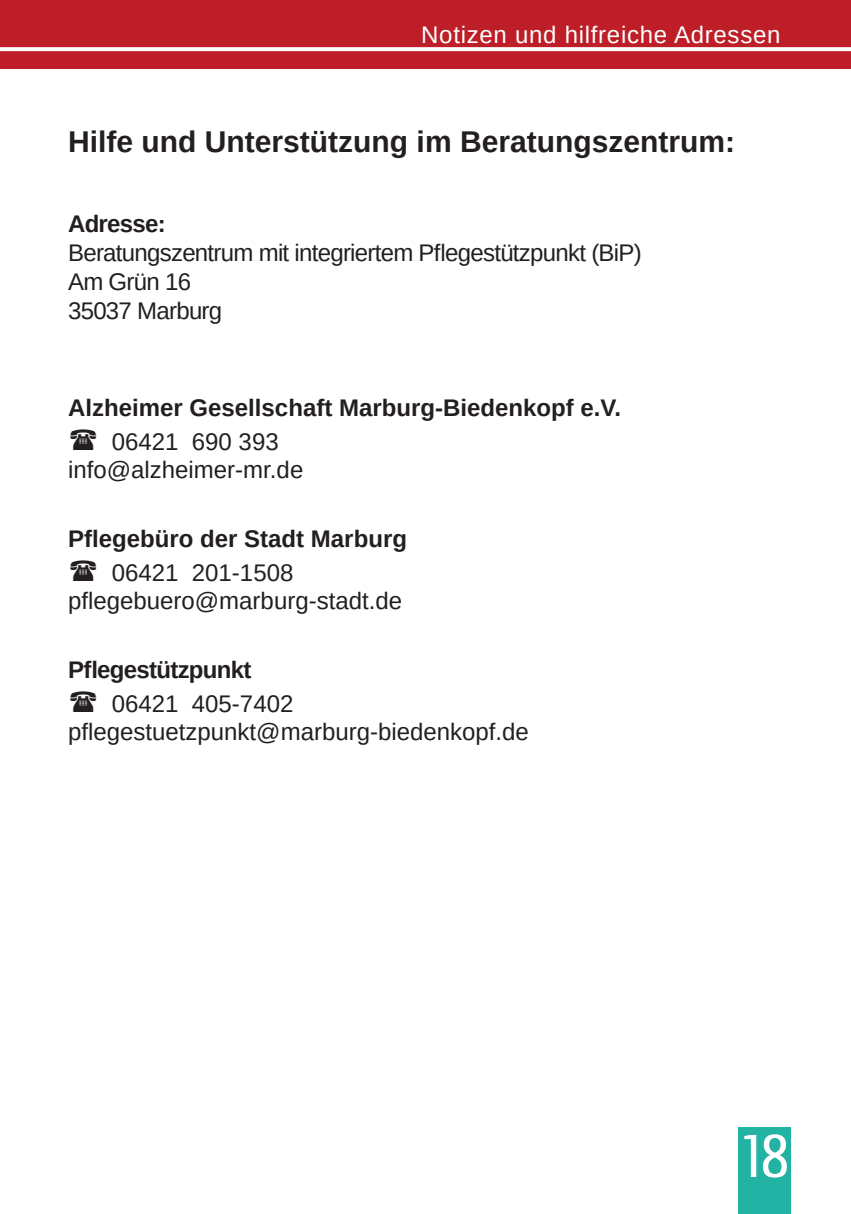
<style>
.page{position:relative;width:851px;height:1214px;background:#fff}
.page>*{position:absolute;margin:0;border:0;box-sizing:border-box;transform-origin:0 0}
.t1{font:60px "Cuprum";color:#fff}
.t2{font:700 30px "Arimo";color:#231f20}
.t3{font:24px "Arimo";color:#231f20}
.t4{font:700 24px "Arimo";color:#231f20}
.t5{font:24px "Arimo";letter-spacing:-.03em;color:#231f20}
.t6{font:24px "Arimo";letter-spacing:.03em;color:#fff}
.t7{font:700 24px "Arimo";letter-spacing:-.03em;color:#231f20}
</style>
<div class="page">
<div style="left:0;top:0;width:850px;height:68px;background:#be1e27"></div>
<svg style="left:0;top:47px;width:850px;height:4px;background:#fcf6f6"></svg>
<div style="left:737px;top:1127px;width:53px;height:86px;background:#22b3a5"></div>
<p class="t6" style="left:421px;top:19px;width:361px">Notizen und hilfreiche Adressen</p>
<p class="t2" style="left:68px;top:121px;width:668px">Hilfe und Unterstützung im Beratungszentrum:</p>
<p class="t7" style="left:68px;top:207px;width:99px">Adresse:</p>
<p class="t5" style="left:68px;top:237px;width:575px">Beratungszentrum mit integriertem Pflegestützpunkt (BiP)</p>
<p class="t3" style="left:68px;top:266px;width:124px">Am Grün 16</p>
<p class="t5" style="left:68px;top:295px;width:156px">35037 Marburg</p>
<p class="t4" style="left:68px;top:391px;width:554px">Alzheimer Gesellschaft Marburg-Biedenkopf e.V.</p>
<p class="t3" style="left:112px;top:426px;width:168px">06421 690 393</p>
<p class="t3" style="left:68px;top:455px;width:237px">info@alzheimer-mr.de</p>
<p class="t4" style="left:68px;top:522px;width:340px">Pflegebüro der Stadt Marburg</p>
<p class="t3" style="left:112px;top:557px;width:183px">06421 201-1508</p>
<p class="t3" style="left:68px;top:586px;width:335px">pflegebuero@marburg-stadt.de</p>
<p class="t7" style="left:68px;top:653px;width:185px">Pflegestützpunkt</p>
<p class="t3" style="left:112px;top:688px;width:183px">06421 405-7402</p>
<p class="t3" style="left:68px;top:716px;width:462px">pflegestuetzpunkt@marburg-biedenkopf.de</p>
<p class="t1" style="left:743px;top:1123px;width:47px">18</p>
</div>
